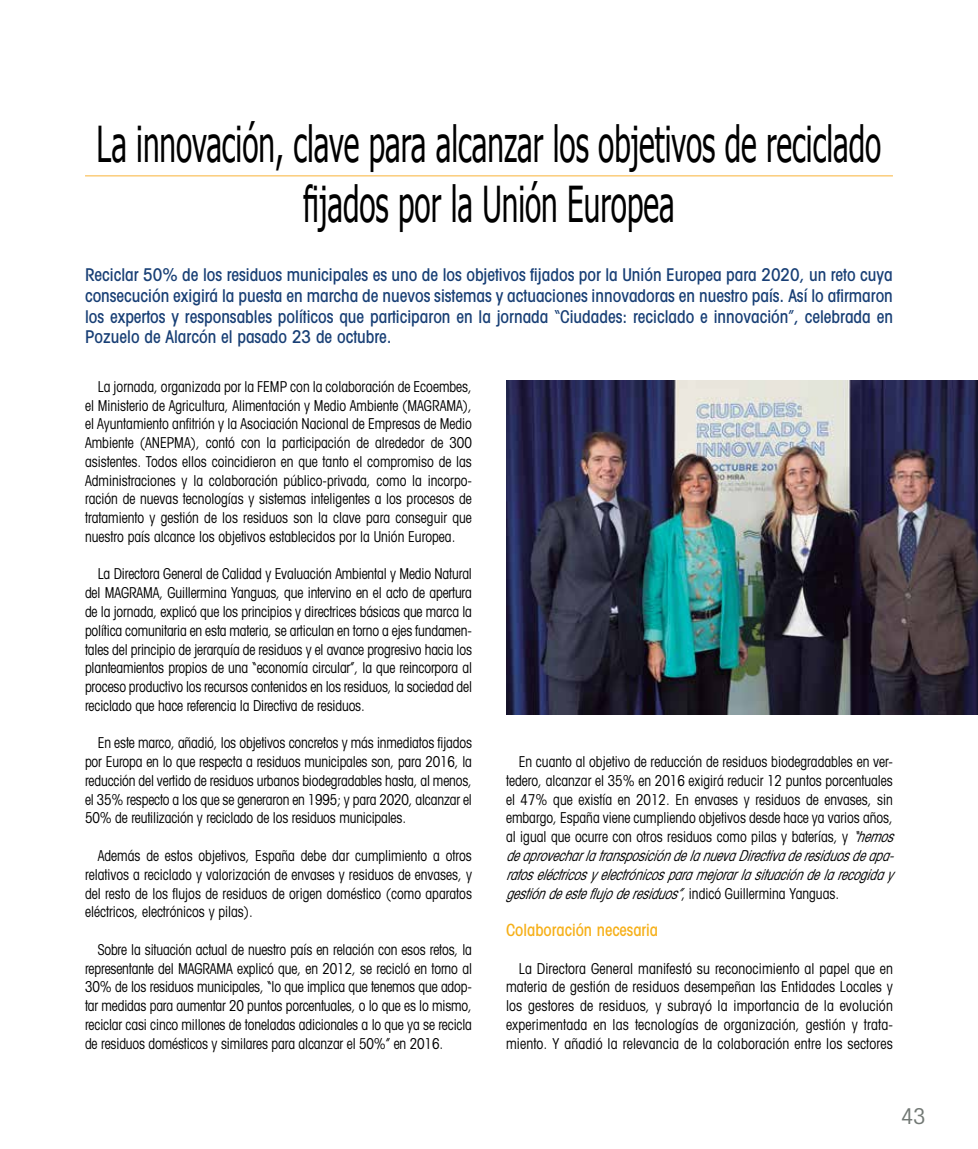
<style>
.page{position:relative;width:978px;height:1149px;background:#fff}
.page>*{position:absolute;margin:0;border:0;box-sizing:border-box;transform-origin:0 0}
.t1{font:49.35px/59.2px "Tahoma";color:#000;text-align:center;scale:.6 1}
.t2{font:condensed 21.75px "Avant Garde";color:#727874}
.t3{font:500 condensed 17.55px/20.7px "Avant Garde";color:#183f75;text-align:justify}
.t4{font:500 condensed 16.8px "Avant Garde";color:#f6b01a}
.t5{font:condensed 15px/18.8px "Avant Garde";color:#000;text-align:justify;scale:.9 1}
.t6{font:condensed 15px/18.8px "Avant Garde";color:#000;text-align:justify;scale:.92 1}
.s1{font-style:italic}
</style>
<div class="page">
<hr style="left:85px;top:175px;width:808px;height:1px;background:#fbcd7b">
<img style="left:506px;top:381px;width:472px;height:332px">
<h1 class="t1" style="left:97px;top:112px;width:1309px">La innovación, clave para alcanzar los objetivos de reciclado fijados por la Unión Europea</h1>
<p class="t3" style="left:85px;top:264px;width:809px">Reciclar 50% de los residuos municipales es uno de los objetivos fijados por la Unión Europea para 2020, un reto cuya consecución exigirá la puesta en marcha de nuevos sistemas y actuaciones innovadoras en nuestro país. Así lo afirmaron los expertos y responsables políticos que participaron en la jornada “Ciudades: reciclado e innovación”, celebrada en Pozuelo de Alarcón el pasado 23 de octubre.</p>
<p class="t5" style="left:85px;top:376px;width:431px;text-indent:13px">La jornada, organizada por la FEMP con la colaboración de Ecoembes, el Ministerio de Agricultura, Alimentación y Medio Ambiente (MAGRAMA), el Ayuntamiento anfitrión y la Asociación Nacional de Empresas de Medio Ambiente (ANEPMA), contó con la participación de alrededor de 300 asistentes. Todos ellos coincidieron en que tanto el compromiso de las Administraciones y la colaboración público-privada, como la incorpo&shy;ración de nuevas tecnologías y sistemas inteligentes a los procesos de tratamiento y gestión de los residuos son la clave para conseguir que nuestro país alcance los objetivos establecidos por la Unión Europea.</p>
<p class="t5" style="left:85px;top:564px;width:431px;text-indent:13px">La Directora General de Calidad y Evaluación Ambiental y Medio Natural del MAGRAMA, Guillermina Yanguas, que intervino en el acto de apertura de la jornada, explicó que los principios y directrices básicas que marca la política comunitaria en esta materia, se articulan en torno a ejes fundamen&shy;tales del principio de jerarquía de residuos y el avance progresivo hacia los planteamientos propios de una “economía circular”, la que reincorpora al proceso productivo los recursos contenidos en los residuos, la sociedad del reciclado que hace referencia la Directiva de residuos.</p>
<p class="t5" style="left:85px;top:733px;width:431px;text-indent:13px">En este marco, añadió, los objetivos concretos y más inmediatos fijados por Europa en lo que respecta a residuos municipales son, para 2016, la reducción del vertido de residuos urbanos biodegradables hasta, al menos, el 35% respecto a los que se generaron en 1995; y para 2020, alcanzar el 50% de reutilización y reciclado de los residuos municipales.</p>
<p class="t5" style="left:85px;top:845px;width:431px;text-indent:13px">Además de estos objetivos, España debe dar cumplimiento a otros relativos a reciclado y valorización de envases y residuos de envases, y del resto de los flujos de residuos de origen doméstico (como aparatos eléctricos, electrónicos y pilas).</p>
<p class="t5" style="left:85px;top:939px;width:431px;text-indent:13px">Sobre la situación actual de nuestro país en relación con esos retos, la representante del MAGRAMA explicó que, en 2012, se recicló en torno al 30% de los residuos municipales, “lo que implica que tenemos que adop&shy;tar medidas para aumentar 20 puntos porcentuales, o lo que es lo mismo, reciclar casi cinco millones de toneladas adicionales a lo que ya se recicla de residuos domésticos y similares para alcanzar el 50%” en 2016.</p>
<p class="t5" style="left:506px;top:751px;width:439px;text-align:left;text-indent:13px">En cuanto al objetivo de reducción de residuos biodegradables en ver&shy;tedero, alcanzar el 35% en 2016 exigirá reducir 12 puntos porcentuales el 47% que existía en 2012. En envases y residuos de envases, sin embargo, España viene cumpliendo objetivos desde hace ya varios años, al igual que ocurre con otros residuos como pilas y baterías, y <span class="s1">“hemos deaprovecharlatransposicióndelanuevaDirectivaderesiduosdeapa&shy;ratoseléctricosy electrónicosparamejorarlasituacióndelarecogiday gestióndeesteflujoderesiduos”</span>, indicó Guillermina Yanguas.</p>
<p class="t4" style="left:506px;top:919px;width:154px">Colaboración necesaria</p>
<p class="t6" style="left:506px;top:958px;width:422px;text-indent:13px">La Directora General manifestó su reconocimiento al papel que en materia de gestión de residuos desempeñan las Entidades Locales y los gestores de residuos, y subrayó la importancia de la evolución experimentada en las tecnologías de organización, gestión y trata&shy;miento. Y añadió la relevancia de la colaboración entre los sectores</p>
<h2 class="t2" style="left:901px;top:1101px;width:26px">43</h2>
</div>
